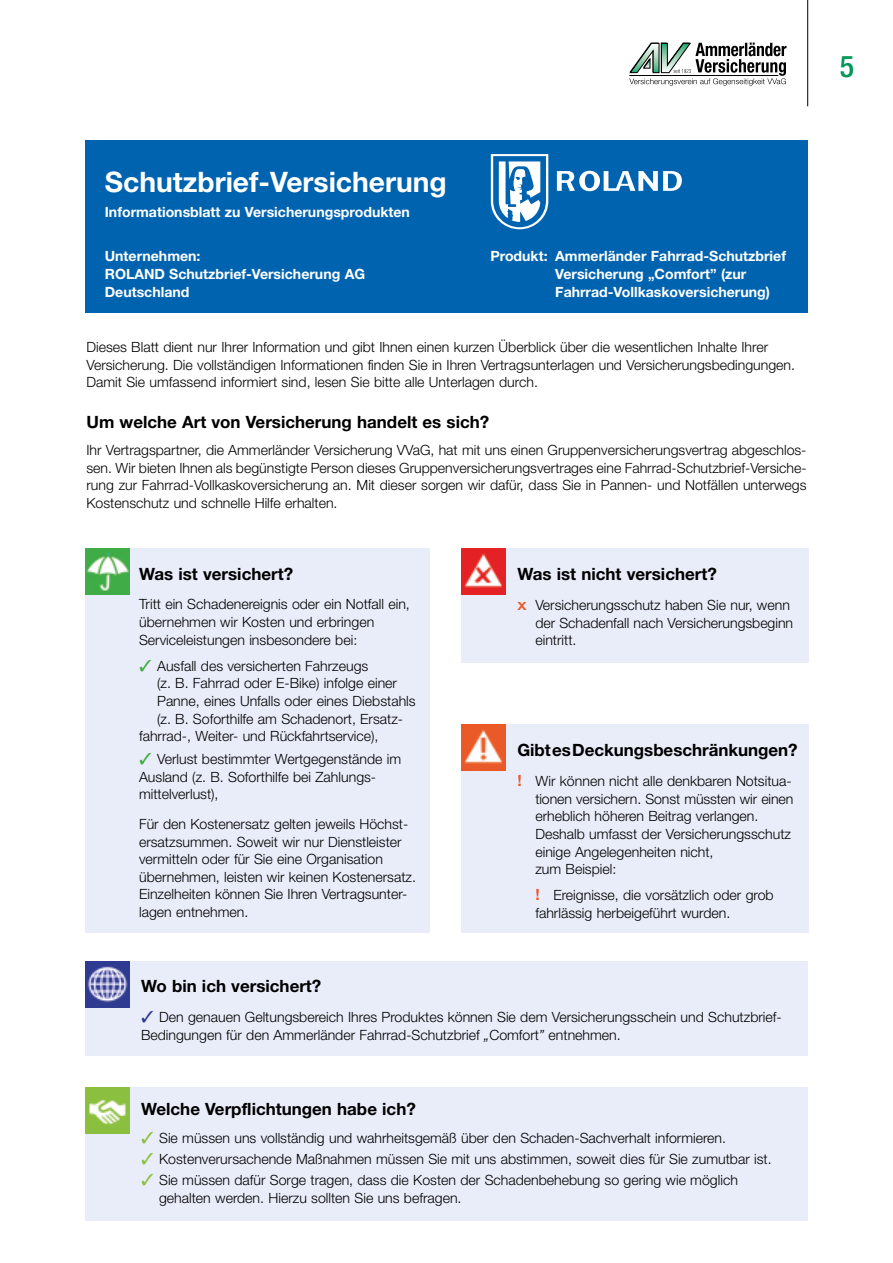
<style>
.page{position:relative;width:893px;height:1263px;background:#fff}
.page>*{position:absolute;margin:0;border:0;box-sizing:border-box;transform-origin:0 0}
.t1{font:500 condensed 30px "Helvetica Neue LT Std";color:#009757}
.t2{font:700 28.2px "Helvetica Neue LT Std";color:#fff}
.t3{font:700 16.95px "Helvetica Neue LT Std";color:#000}
.t4{font:300 14.1px/17.7px "Helvetica Neue LT Std";color:#000}
.t5{font:700 14.1px "Helvetica Neue LT Std";color:#fff}
.s1{color:#42ac46}
.s2{font-weight:700;font-size:11.25px;color:#ea5929}
.s3{font-weight:700;font-size:15.6px;color:#ea5929}
.s4{color:#2f3b8f}
.s5{font-style:italic}
.s6{color:#8cbf3f}
</style>
<div class="page">
<svg style="left:629px;top:43px;width:157px;height:43px"></svg>
<hr style="left:629px;top:75px;width:149px;height:1px;background:#000">
<hr style="left:807px;top:0;width:1px;height:106px;background:#000">
<div style="left:85px;top:549px;width:344px;height:384px;background:#e9edf9"></div>
<img style="left:85px;top:549px;width:44px;height:46px">
<div style="left:461px;top:549px;width:347px;height:114px;background:#e9edf9"></div>
<div style="left:461px;top:725px;width:347px;height:208px;background:#e9edf9"></div>
<img style="left:461px;top:549px;width:44px;height:46px">
<img style="left:461px;top:725px;width:44px;height:46px">
<div style="left:85px;top:140px;width:723px;height:172px;background:#0063af"></div>
<svg style="left:491px;top:155px;width:57px;height:74px"></svg>
<svg style="left:557px;top:171px;width:125px;height:20px"></svg>
<div style="left:85px;top:961px;width:723px;height:94px;background:#e9edf9"></div>
<img style="left:85px;top:961px;width:44px;height:46px">
<div style="left:85px;top:1087px;width:723px;height:133px;background:#e9edf9"></div>
<img style="left:85px;top:1087px;width:44px;height:46px">
<h1 class="t1" style="left:840px;top:48px;width:16px">5</h1>
<h2 class="t2" style="left:105px;top:164px;width:344px">Schutzbrief-Versicherung</h2>
<p class="t5" style="left:105px;top:203px;width:307px">Informationsblatt zu Versicherungsprodukten</p>
<p class="t5" style="left:105px;top:247px;width:97px">Unternehmen:</p>
<p class="t5" style="left:490px;top:247px;width:297px">Produkt: Ammerländer Fahrrad-Schutzbrief</p>
<p class="t5" style="left:105px;top:265px;width:262px">ROLAND Schutzbrief-Versicherung AG</p>
<p class="t5" style="left:555px;top:265px;width:193px">Versicherung „Comfort” (zur</p>
<p class="t5" style="left:105px;top:284px;width:86px">Deutschland</p>
<p class="t5" style="left:555px;top:284px;width:216px">Fahrrad-Vollkaskoversicherung)</p>
<p class="t4" style="left:86px;top:338px;width:710px">Dieses Blatt dient nur Ihrer Information und gibt Ihnen einen kurzen Überblick über die wesentlichen Inhalte Ihrer<br>Versicherung. Die vollständigen Informationen finden Sie in Ihren Vertragsunterlagen und Versicherungsbedingungen.<br>Damit Sie umfassend informiert sind, lesen Sie bitte alle Unterlagen durch.</p>
<p class="t3" style="left:86px;top:412px;width:404px">Um welche Art von Versicherung handelt es sich?</p>
<p class="t4" style="left:86px;top:441px;width:722px;text-align:justify">Ihr Vertragspartner, die Ammerländer Versicherung VVaG, hat mit uns einen Gruppenversicherungsvertrag abgeschlos&shy;sen. Wir bieten Ihnen als begünstigte Person dieses Gruppenversicherungsvertrages eine Fahrrad-Schutzbrief-Versiche&shy;rung zur Fahrrad-Vollkaskoversicherung an. Mit dieser sorgen wir dafür, dass Sie in Pannen- und Notfällen unterwegs Kostenschutz und schnelle Hilfe erhalten.</p>
<p class="t3" style="left:139px;top:563px;width:156px">Was ist versichert?</p>
<p class="t4" style="left:139px;top:595px;width:272px">Tritt ein Schadenereignis oder ein Notfall ein, übernehmen wir Kosten und erbringen<br>Serviceleistungen insbesondere bei:</p>
<p class="t4" style="left:139px;top:656px;width:231px"><span class="s1">✓</span> Ausfall des versicherten Fahrzeugs</p>
<p class="t4" style="left:157px;top:674px;width:241px">(z. B. Fahrrad oder E-Bike) infolge einer</p>
<p class="t4" style="left:157px;top:692px;width:260px">Panne, eines Unfalls oder eines Diebstahls</p>
<p class="t4" style="left:157px;top:709px;width:248px">(z. B. Soforthilfe am Schadenort, Ersatz-</p>
<p class="t4" style="left:139px;top:727px;width:241px">fahrrad-, Weiter- und Rückfahrtservice),</p>
<p class="t4" style="left:139px;top:750px;width:264px"><span class="s1">✓</span> Verlust bestimmter Wertgegenstände im<br>Ausland (z. B. Soforthilfe bei Zahlungs&shy;mittelverlust),</p>
<p class="t4" style="left:139px;top:815px;width:278px">Für den Kostenersatz gelten jeweils Höchst&shy;ersatzsummen. Soweit wir nur Dienstleister vermitteln oder für Sie eine Organisation übernehmen, leisten wir keinen Kostenersatz.<br>Einzelheiten können Sie Ihren Vertragsunter&shy;lagen entnehmen.</p>
<p class="t3" style="left:517px;top:563px;width:201px">Was ist nicht versichert?</p>
<p class="t4" style="left:535px;top:596px;width:259px;text-indent:-18px"><span class="s2">X</span> Versicherungsschutz haben Sie nur, wenn der Schadenfall nach Versicherungsbeginn eintritt.</p>
<p class="t3" style="left:517px;top:739px;width:282px">Gibt es Deckungsbeschränkungen?</p>
<p class="t4" style="left:535px;top:772px;width:259px;text-indent:-18px"><span class="s3">!</span> Wir können nicht alle denkbaren Notsitua&shy;tionen versichern. Sonst müssten wir einen erheblich höheren Beitrag verlangen.<br>Deshalb umfasst der Versicherungsschutz einige Angelegenheiten nicht,<br>zum Beispiel:</p>
<p class="t4" style="left:535px;top:886px;width:240px"><span class="s3">!</span> Ereignisse, die vorsätzlich oder grob fahrlässig herbeigeführt wurden.</p>
<p class="t3" style="left:141px;top:975px;width:182px">Wo bin ich versichert?</p>
<p class="t4" style="left:141px;top:1008px;width:642px"><span class="s4">✓</span> Den genauen Geltungsbereich Ihres Produktes können Sie dem Versicherungsschein und Schutzbrief-<br>Bedingungen für den Ammerländer Fahrrad-Schutzbrief <span class="s5">„</span>Comfort<span class="s5">”</span> entnehmen.</p>
<p class="t3" style="left:141px;top:1098px;width:276px">Welche Verpflichtungen habe ich?</p>
<p class="t4" style="left:141px;top:1128px;width:586px"><span class="s6">✓</span> Sie müssen uns vollständig und wahrheitsgemäß über den Schaden-Sachverhalt informieren.</p>
<p class="t4" style="left:141px;top:1149px;width:632px"><span class="s6">✓</span> Kostenverursachende Maßnahmen müssen Sie mit uns abstimmen, soweit dies für Sie zumutbar ist.</p>
<p class="t4" style="left:159px;top:1171px;width:580px;text-indent:-18px"><span class="s6">✓</span> Sie müssen dafür Sorge tragen, dass die Kosten der Schadenbehebung so gering wie möglich gehalten werden. Hierzu sollten Sie uns befragen.</p>
</div>
